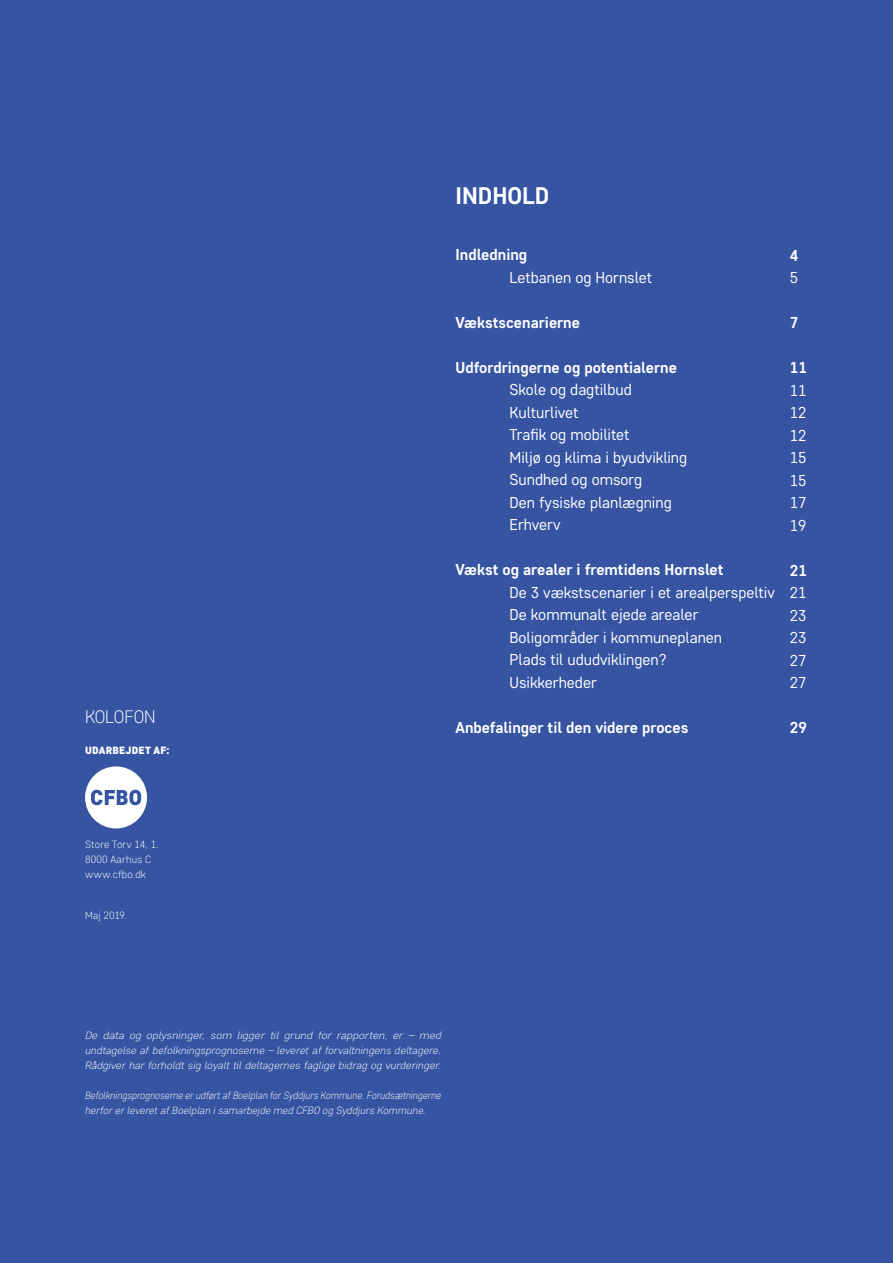
<style>
.page{position:relative;width:893px;height:1263px;background:#3654a1}
.page>*{position:absolute;margin:0;border:0;box-sizing:border-box;transform-origin:0 0}
.t1{font:700 24px "Core Sans D55";color:#fff}
.t2{font:300 18px "Core Sans D25";letter-spacing:-.005em;color:#fff}
.t3{font:15.75px/22.5px "Core Sans D35";color:#fff}
.t4{font:700 15.75px "Core Sans D55";color:#fff}
.t5{font:italic 300 10.5px/15px "Core Sans D25";letter-spacing:.015em;color:#fff;text-align:justify;scale:1.1 1}
.t6{font:italic 300 10.5px/15px "Core Sans D25";letter-spacing:.015em;color:#fff;scale:.91 1}
.t7{font:300 10.5px/15px "Core Sans D25";letter-spacing:.02em;color:#fff}
.t8{font:900 10.5px "Core Sans D75";letter-spacing:.025em;color:#fff}
</style>
<div class="page">
<svg style="left:85px;top:766px;width:62px;height:62px"></svg>
<p class="t2" style="left:85px;top:705px;width:72px">KOLOFON</p>
<p class="t8" style="left:85px;top:743px;width:86px">UDARBEJDET AF:</p>
<p class="t7" style="left:85px;top:837px;width:75px">Store Torv 14, 1.<br>8000 Aarhus C www.cfbo.dk</p>
<p class="t7" style="left:85px;top:908px;width:44px">Maj 2019.</p>
<h1 class="t1" style="left:455px;top:180px;width:95px">INDHOLD</h1>
<p class="t4" style="left:455px;top:244px;width:73px">Indledning</p>
<p class="t3" style="left:509px;top:265px;width:144px">Letbanen og Hornslet</p>
<p class="t4" style="left:455px;top:312px;width:126px">Vækstscenarierne</p>
<p class="t4" style="left:455px;top:357px;width:223px">Udfordringerne og potentialerne</p>
<p class="t3" style="left:509px;top:378px;width:179px">Skole og dagtilbud<br>Kulturlivet<br>Trafik og mobilitet<br>Miljø og klima i byudvikling<br>Sundhed og omsorg<br>Den fysiske planlægning<br>Erhverv</p>
<p class="t4" style="left:455px;top:559px;width:269px">Vækst og arealer i fremtidens Hornslet</p>
<p class="t3" style="left:509px;top:580px;width:267px">De 3 vækstscenarier i et arealperspeltiv<br>De kommunalt ejede arealer<br>Boligområder i kommuneplanen<br>Plads til ududviklingen?<br>Usikkerheder</p>
<p class="t4" style="left:455px;top:717px;width:234px">Anbefalinger til den videre proces</p>
<p class="t4" style="left:790px;top:245px;width:10px">4</p>
<p class="t3" style="left:790px;top:266px;width:10px">5</p>
<p class="t4" style="left:790px;top:312px;width:10px">7</p>
<p class="t4" style="left:790px;top:357px;width:19px">11</p>
<p class="t3" style="left:790px;top:378px;width:18px;text-align:justify">11<br>12<br>12<br>15<br>15<br>17<br>19</p>
<p class="t4" style="left:790px;top:560px;width:19px">21</p>
<p class="t3" style="left:790px;top:581px;width:18px;text-align:justify">21<br>23<br>23<br>27<br>27</p>
<p class="t4" style="left:790px;top:717px;width:19px">29</p>
<p class="t5" style="left:85px;top:1027px;width:325px">De data og oplysninger, som ligger til grund for rapporten, er – med undtagelse af befolkningsprognoserne – leveret af forvaltningens deltagere.<br>Rådgiver har forholdt sig loyalt til deltagernes faglige bidrag og vurderinger.</p>
<p class="t6" style="left:85px;top:1087px;width:393px">Befolkningsprognoserne er udført af Boelplan for Syddjurs Kommune. Forudsætningerne herfor er leveret af Boelplan i samarbejde med CFBO og Syddjurs Kommune.</p>
</div>
